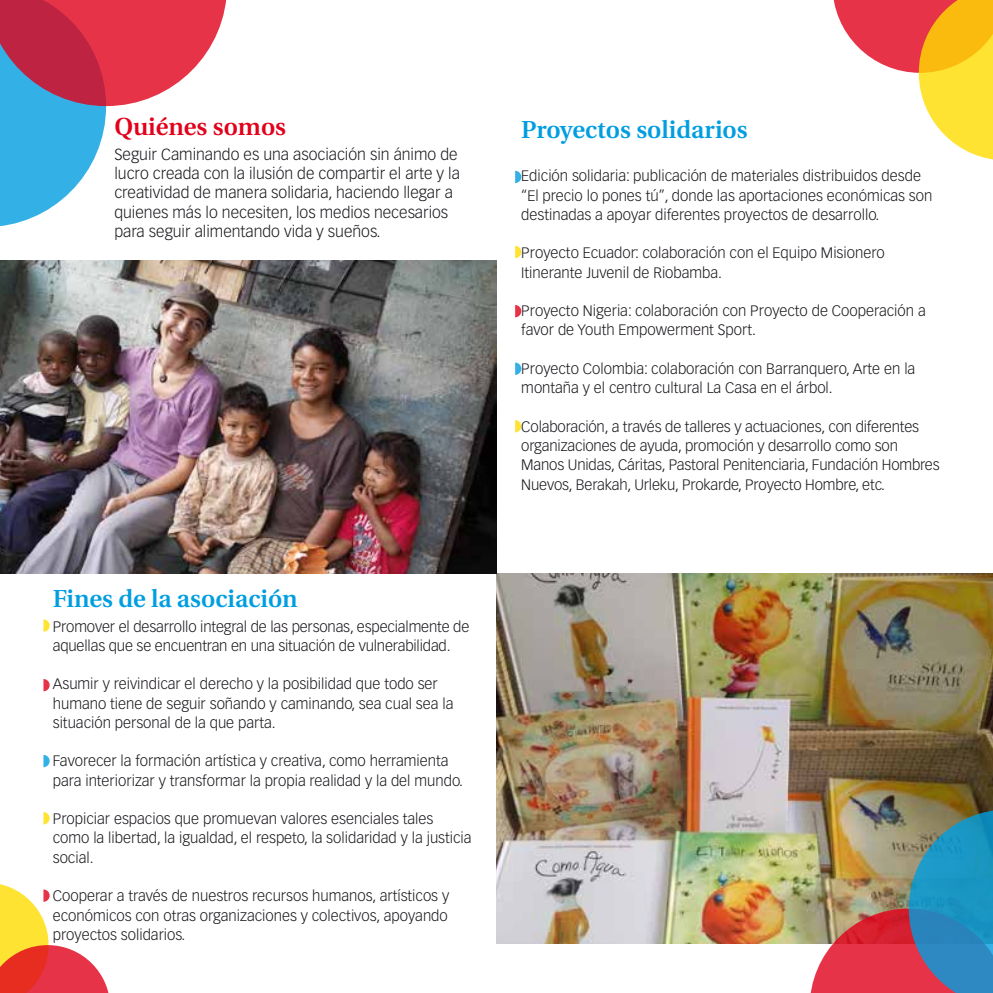
<style>
.page{position:relative;width:993px;height:993px;background:#fff}
.page>*{position:absolute;margin:0;border:0;box-sizing:border-box;transform-origin:0 0}
.t1{font:600 24.5px "Utopia";color:#009ee0}
.t2{font:600 24.5px "Utopia";color:#e2001a}
.t3{font:300 15.75px/19.2px "Vectora LT Std";color:#1a171c}
.t4{font:300 14.88px/19.2px "Vectora LT Std";color:#1a171c}
</style>
<div class="page">
<svg style="left:43px;top:619px;width:7px;height:12px"></svg>
<svg style="left:43px;top:679px;width:7px;height:12px"></svg>
<svg style="left:43px;top:755px;width:7px;height:12px"></svg>
<svg style="left:43px;top:812px;width:7px;height:12px"></svg>
<svg style="left:833px;top:0;width:159px;height:160px"></svg>
<img style="left:496px;top:573px;width:496px;height:370px">
<svg style="left:0;top:0;width:227px;height:227px"></svg>
<svg style="left:0;top:884px;width:109px;height:108px"></svg>
<img style="left:809px;top:809px;width:183px;height:183px">
<svg style="left:515px;top:305px;width:6px;height:12px"></svg>
<svg style="left:515px;top:171px;width:6px;height:12px"></svg>
<svg style="left:515px;top:362px;width:6px;height:13px"></svg>
<svg style="left:515px;top:246px;width:6px;height:12px"></svg>
<svg style="left:515px;top:420px;width:6px;height:12px"></svg>
<img style="left:0;top:260px;width:496px;height:313px">
<h1 class="t2" style="left:114px;top:113px;width:173px">Quiénes somos</h1>
<p class="t3" style="left:114px;top:145px;width:347px">Seguir Caminando es una asociación sin ánimo de lucro creada con la ilusión de compartir el arte y la creatividad de manera solidaria, haciendo llegar a quienes más lo necesiten, los medios necesarios para seguir alimentando vida y sueños.</p>
<h1 class="t1" style="left:53px;top:584px;width:246px">Fines de la asociación</h1>
<p class="t4" style="left:53px;top:616px;width:418px">Promover el desarrollo integral de las personas, especialmente de aquellas que se encuentran en una situación de vulnerabilidad.</p>
<p class="t4" style="left:53px;top:674px;width:402px">Asumir y reivindicar el derecho y la posibilidad que todo ser humano tiene de seguir soñando y caminando, sea cual sea la situación personal de la que parta.</p>
<p class="t4" style="left:53px;top:751px;width:411px">Favorecer la formación artística y creativa, como herramienta para interiorizar y transformar la propia realidad y la del mundo.</p>
<p class="t4" style="left:53px;top:809px;width:420px">Propiciar espacios que promuevan valores esenciales tales como la libertad, la igualdad, el respeto, la solidaridad y la justicia social.</p>
<p class="t4" style="left:53px;top:886px;width:398px;text-align:justify">Cooperar a través de nuestros recursos humanos, artísticos y económicos con otras organizaciones y colectivos, apoyando proyectos solidarios.</p>
<h1 class="t1" style="left:521px;top:115px;width:228px">Proyectos solidarios</h1>
<p class="t4" style="left:521px;top:166px;width:412px">Edición solidaria: publicación de materiales distribuidos desde “El precio lo pones tú”, donde las aportaciones económicas son destinadas a apoyar diferentes proyectos de desarrollo.</p>
<p class="t4" style="left:521px;top:243px;width:365px">Proyecto Ecuador: colaboración con el Equipo Misionero<br>Itinerante Juvenil de Riobamba.</p>
<p class="t4" style="left:521px;top:301px;width:406px">Proyecto Nigeria: colaboración con Proyecto de Cooperación a favor de Youth Empowerment Sport.</p>
<p class="t4" style="left:521px;top:359px;width:395px">Proyecto Colombia: colaboración con Barranquero, Arte en la montaña y el centro cultural La Casa en el árbol.</p>
<p class="t4" style="left:521px;top:417px;width:420px">Colaboración, a través de talleres y actuaciones, con diferentes organizaciones de ayuda, promoción y desarrollo como son Manos Unidas, Cáritas, Pastoral Penitenciaria, Fundación Hombres Nuevos, Berakah, Urleku, Prokarde, Proyecto Hombre, etc.</p>
</div>
